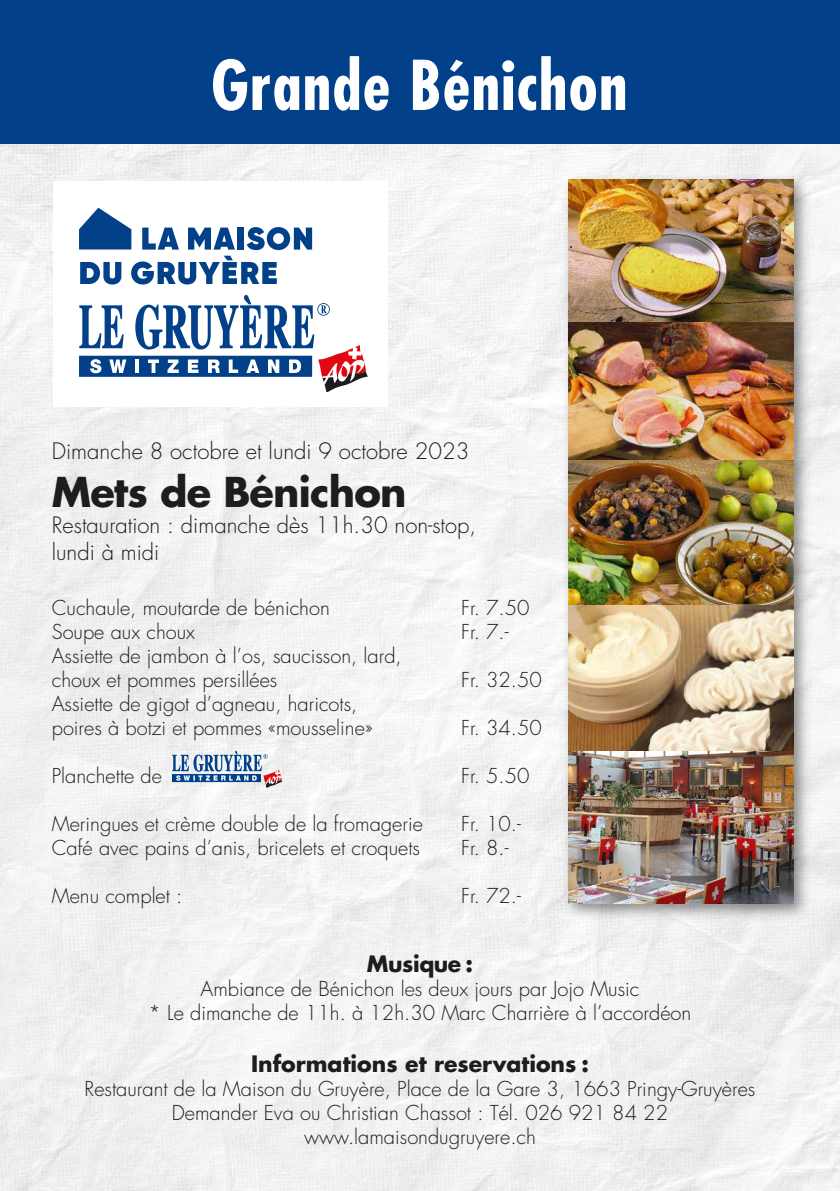
<style>
.page{position:relative;width:840px;height:1191px;background:#fff}
.page>*{position:absolute;margin:0;border:0;box-sizing:border-box;transform-origin:0 0}
.t1{font:700 condensed 66.6px "Futura";letter-spacing:.02em;color:#fff}
.t2{font:700 40px "Futura";letter-spacing:-.02em;color:#1d1d1b}
.t3{font:300 22px/26.4px "Futura";color:#1d1d1b}
.t4{font:700 22px "Futura";color:#1d1d1b}
.t5{font:700 22px "Futura";letter-spacing:-.02em;color:#1d1d1b}
.t6{font:300 20px/24px "Futura";color:#1d1d1b}
</style>
<div class="page">
<img style="left:0;top:143px;width:839px;height:1048px">
<div style="left:0;top:0;width:839px;height:143px;background:#024189"></div>
<img style="left:557px;top:168px;width:258px;height:758px">
<div style="left:53px;top:181px;width:334px;height:226px;background:#fff"></div>
<div style="left:79px;top:356px;width:233px;height:21px;background:#024189"></div>
<svg style="left:90px;top:359px;width:11px;height:14px"></svg>
<svg style="left:109px;top:359px;width:17px;height:14px"></svg>
<svg style="left:79px;top:305px;width:45px;height:43px"></svg>
<svg style="left:135px;top:295px;width:233px;height:97px"></svg>
<svg style="left:142px;top:227px;width:37px;height:23px"></svg>
<svg style="left:188px;top:227px;width:47px;height:23px"></svg>
<div style="left:237px;top:227px;width:6px;height:23px;background:#024189"></div>
<svg style="left:247px;top:227px;width:65px;height:23px"></svg>
<svg style="left:80px;top:262px;width:41px;height:22px"></svg>
<svg style="left:131px;top:256px;width:145px;height:28px"></svg>
<svg style="left:79px;top:208px;width:52px;height:41px"></svg>
<img style="left:568px;top:180px;width:224px;height:723px">
<svg style="left:172px;top:750px;width:110px;height:38px"></svg>
<h1 class="t1" style="left:211px;top:42px;width:417px">Grande Bénichon</h1>
<p class="t3" style="left:52px;top:438px;width:419px">Dimanche 8 octobre et lundi 9 octobre 2023</p>
<h2 class="t2" style="left:52px;top:464px;width:356px">Mets de Bénichon</h2>
<p class="t3" style="left:52px;top:512px;width:426px">Restauration : dimanche dès 11h.30 non-stop, lundi à midi</p>
<p class="t6" style="left:52px;top:596px;width:279px">Cuchaule, moutarde de bénichon</p>
<p class="t6" style="left:461px;top:596px;width:70px">Fr. 7.50</p>
<p class="t6" style="left:52px;top:620px;width:145px">Soupe aux choux</p>
<p class="t6" style="left:461px;top:620px;width:49px">Fr. 7.-</p>
<p class="t6" style="left:52px;top:644px;width:351px">Assiette de jambon à l’os, saucisson, lard, choux et pommes persillées</p>
<p class="t6" style="left:461px;top:668px;width:82px">Fr. 32.50</p>
<p class="t6" style="left:52px;top:692px;width:322px">Assiette de gigot d’agneau, haricots, poires à botzi et pommes «mousseline»</p>
<p class="t6" style="left:461px;top:716px;width:82px">Fr. 34.50</p>
<p class="t6" style="left:52px;top:764px;width:112px">Planchette de</p>
<p class="t6" style="left:461px;top:764px;width:70px">Fr. 5.50</p>
<p class="t6" style="left:52px;top:812px;width:372px">Meringues et crème double de la fromagerie</p>
<p class="t6" style="left:461px;top:812px;width:61px">Fr. 10.-</p>
<p class="t6" style="left:52px;top:836px;width:369px">Café avec pains d’anis, bricelets et croquets</p>
<p class="t6" style="left:461px;top:836px;width:49px">Fr. 8.-</p>
<p class="t6" style="left:52px;top:884px;width:132px">Menu complet :</p>
<p class="t6" style="left:461px;top:884px;width:61px">Fr. 72.-</p>
<p class="t5" style="left:367px;top:948px;width:107px">Musique :</p>
<p class="t6" style="left:148px;top:976px;width:544px;text-align:center">Ambiance de Bénichon les deux jours par Jojo Music<br>* Le dimanche de 11h. à 12h.30 Marc Charrière à l’accordéon</p>
<p class="t4" style="left:251px;top:1048px;width:339px">Informations et reservations :</p>
<p class="t6" style="left:84px;top:1076px;width:672px;text-align:center">Restaurant de la Maison du Gruyère, Place de la Gare 3, 1663 Pringy-Gruyères<br>Demander Eva ou Christian Chassot : Tél. 026 921 84 22 www.lamaisondugruyere.ch</p>
</div>
